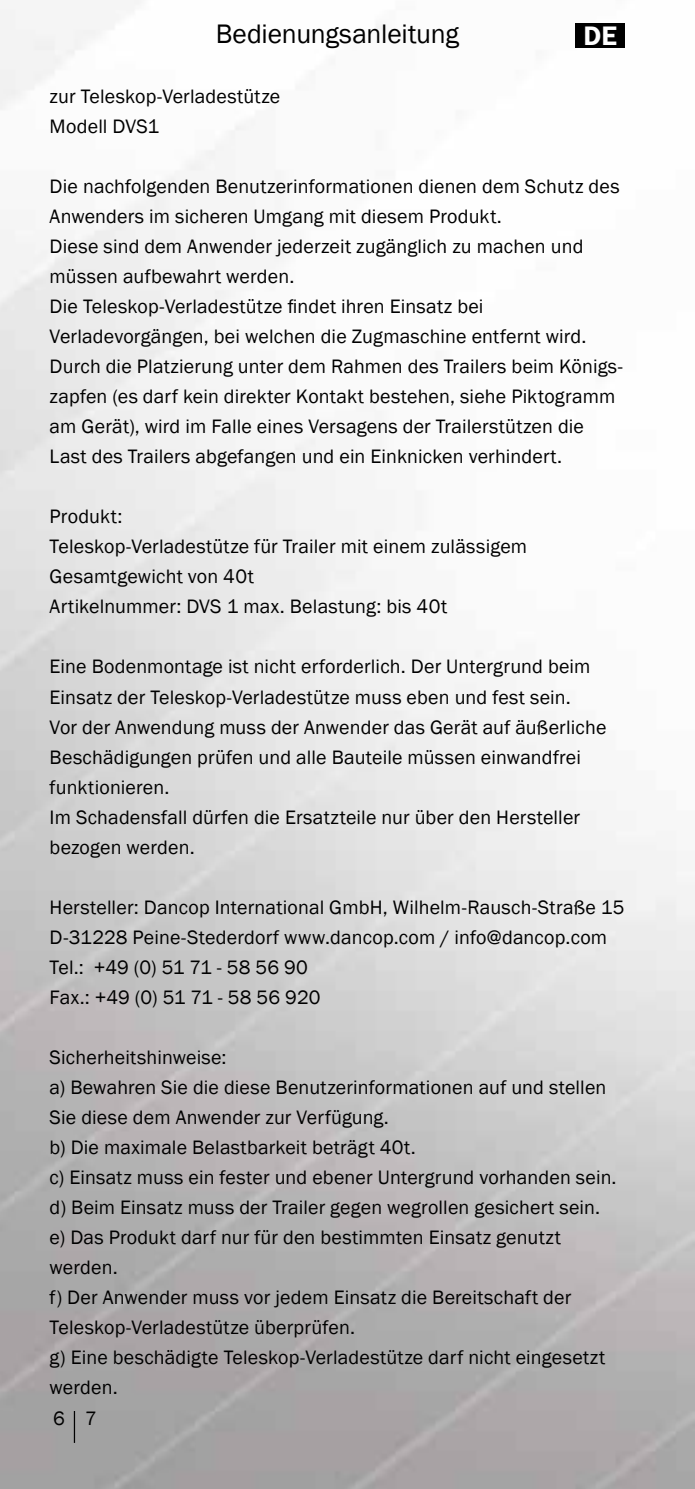
<style>
.page{position:relative;width:695px;height:1489px;background:#fff}
.page>*{position:absolute;margin:0;border:0;box-sizing:border-box;transform-origin:0 0}
.t1{font:27.5px "Franklin Gothic";letter-spacing:-.01em;color:#000}
.t2{font:600 27.5px "Franklin Gothic";color:#fff}
.t3{font:20px/30px "Franklin Gothic";letter-spacing:.01em;color:#000}
</style>
<div class="page">
<img style="left:0;top:0;width:694px;height:1488px">
<div style="left:575px;top:23px;width:50px;height:25px;background:#000"></div>
<hr style="left:74px;top:1410px;width:1px;height:32px;background:#000">
<h1 class="t1" style="left:216px;top:17px;width:244px">Bedienungsanleitung</h1>
<p class="t3" style="left:50px;top:82px;width:232px">zur Teleskop-Verladestütze<br>Modell DVS1</p>
<h1 class="t2" style="left:583px;top:18px;width:35px">DE</h1>
<p class="t3" style="left:50px;top:172px;width:574px">Die nachfolgenden Benutzerinformationen dienen dem Schutz des Anwenders im sicheren Umgang mit diesem Produkt.<br>Diese sind dem Anwender jederzeit zugänglich zu machen und müssen aufbewahrt werden.<br>Die Teleskop-Verladestütze findet ihren Einsatz bei Verladevorgängen, bei welchen die Zugmaschine entfernt wird.<br>Durch die Platzierung unter dem Rahmen des Trailers beim Königs&shy;zapfen (es darf kein direkter Kontakt bestehen, siehe Piktogramm am Gerät), wird im Falle eines Versagens der Trailerstützen die Last des Trailers abgefangen und ein Einknicken verhindert.</p>
<p class="t3" style="left:50px;top:502px;width:479px">Produkt:<br>Teleskop-Verladestütze für Trailer mit einem zulässigem Gesamtgewicht von 40t<br>Artikelnummer: DVS 1 max. Belastung: bis 40t</p>
<p class="t3" style="left:50px;top:652px;width:558px">Eine Bodenmontage ist nicht erforderlich. Der Untergrund beim Einsatz der Teleskop-Verladestütze muss eben und fest sein.<br>Vor der Anwendung muss der Anwender das Gerät auf äußerliche Beschädigungen prüfen und alle Bauteile müssen einwandfrei funktionieren.<br>Im Schadensfall dürfen die Ersatzteile nur über den Hersteller bezogen werden.</p>
<p class="t3" style="left:50px;top:892px;width:576px">Hersteller: Dancop International GmbH, Wilhelm-Rausch-Straße 15<br>D-31228 Peine-Stederdorf www.dancop.com / info@dancop.com Tel.: +49 (0) 51 71 - 58 56 90<br>Fax.: +49 (0) 51 71 - 58 56 920</p>
<p class="t3" style="left:50px;top:1042px;width:568px">Sicherheitshinweise:<br>a) Bewahren Sie die diese Benutzerinformationen auf und stellen Sie diese dem Anwender zur Verfügung.<br>b) Die maximale Belastbarkeit beträgt 40t.<br>c) Einsatz muss ein fester und ebener Untergrund vorhanden sein. d) Beim Einsatz muss der Trailer gegen wegrollen gesichert sein. e) Das Produkt darf nur für den bestimmten Einsatz genutzt werden.<br>f) Der Anwender muss vor jedem Einsatz die Bereitschaft der Teleskop-Verladestütze überprüfen.<br>g) Eine beschädigte Teleskop-Verladestütze darf nicht eingesetzt werden.</p>
<p class="t3" style="left:53px;top:1403px;width:45px">6 7</p>
</div>
